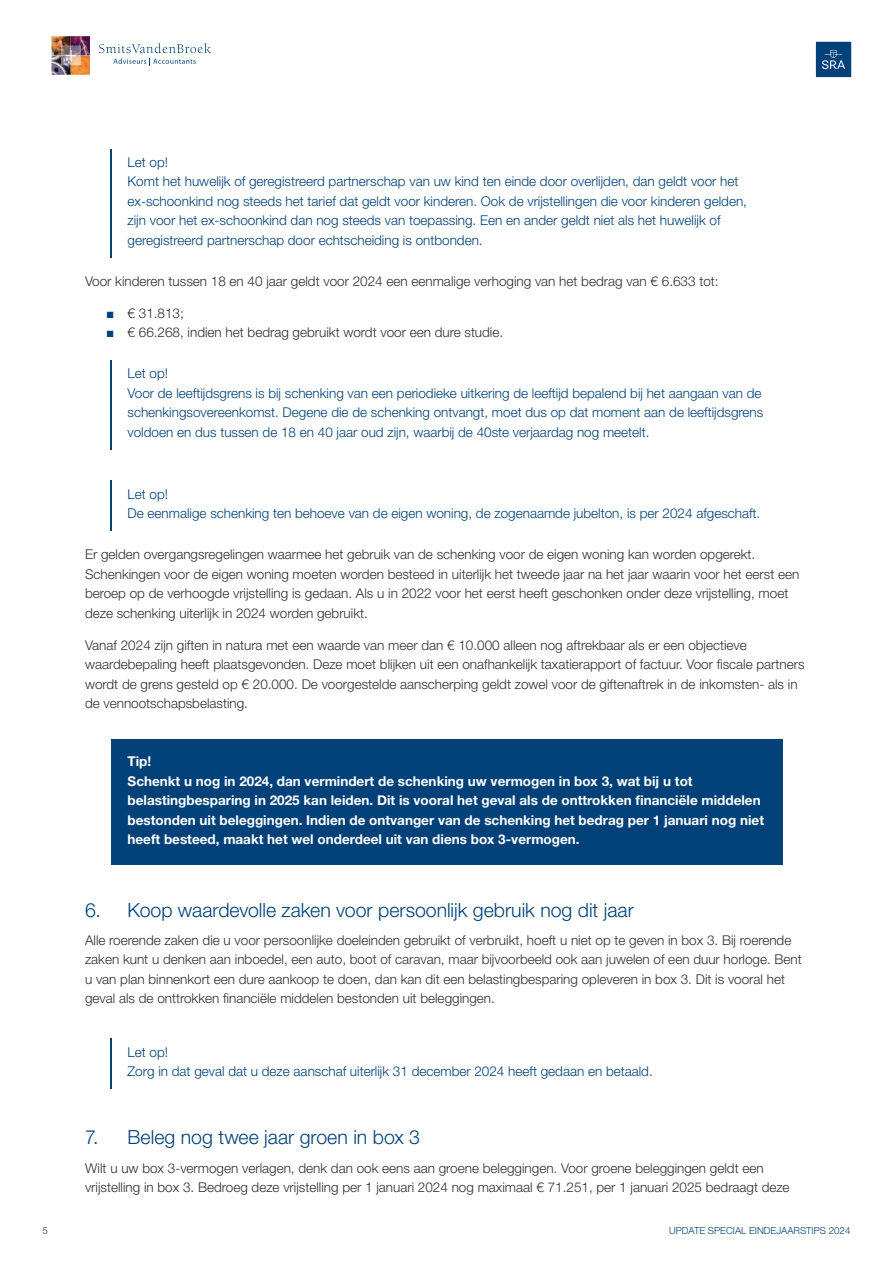
<style>
.page{position:relative;width:893px;height:1263px;background:#fff}
.page>*{position:absolute;margin:0;border:0;box-sizing:border-box;transform-origin:0 0}
.t1{font:300 19.5px "Helvetica Neue LT Std";color:#004179}
.t2{font:300 13.5px/19.5px "Helvetica Neue LT Std";color:#2f2f2f}
.t3{font:300 13.5px/19.5px "Helvetica Neue LT Std";color:#004179}
.t4{font:700 13.5px/19.5px "Helvetica Neue LT Std";color:#fff}
.t5{font:300 9.75px "Helvetica Neue LT Std";color:#004179}
.s1{font-family:"Arial";font-weight:700;color:#004179}
</style>
<div class="page">
<svg style="left:99px;top:43px;width:112px;height:23px"></svg>
<img style="left:51px;top:36px;width:1px;height:39px">
<svg style="left:52px;top:36px;width:38px;height:39px"></svg>
<div style="left:817px;top:43px;width:33px;height:33px;background:#004179"></div>
<svg style="left:822px;top:50px;width:23px;height:19px"></svg>
<div style="left:816px;top:42px;width:35px;height:35px;border:2px solid #004179"></div>
<hr style="left:111px;top:149px;width:1px;height:108px;background:#004179">
<hr style="left:111px;top:360px;width:1px;height:89px;background:#004179">
<hr style="left:111px;top:481px;width:1px;height:50px;background:#004179">
<div style="left:111px;top:739px;width:671px;height:126px;background:#004179"></div>
<hr style="left:111px;top:1038px;width:1px;height:50px;background:#004179">
<p class="t3" style="left:128px;top:152px;width:621px">Let op!<br>Komt het huwelijk of geregistreerd partnerschap van uw kind ten einde door overlijden, dan geldt voor het ex-schoonkind nog steeds het tarief dat geldt voor kinderen. Ook de vrijstellingen die voor kinderen gelden, zijn voor het ex-schoonkind dan nog steeds van toepassing. Een en ander geldt niet als het huwelijk of geregistreerd partnerschap door echtscheiding is ontbonden.</p>
<p class="t2" style="left:85px;top:271px;width:635px">Voor kinderen tussen 18 en 40 jaar geldt voor 2024 een eenmalige verhoging van het bedrag van € 6.633 tot:</p>
<p class="t2" style="left:106px;top:303px;width:79px"><span class="s1">■</span> € 31.813;</p>
<p class="t2" style="left:106px;top:323px;width:398px"><span class="s1">■</span> € 66.268, indien het bedrag gebruikt wordt voor een dure studie.</p>
<p class="t3" style="left:128px;top:363px;width:637px">Let op!<br>Voor de leeftijdsgrens is bij schenking van een periodieke uitkering de leeftijd bepalend bij het aangaan van de schenkingsovereenkomst. Degene die de schenking ontvangt, moet dus op dat moment aan de leeftijdsgrens voldoen en dus tussen de 18 en 40 jaar oud zijn, waarbij de 40ste verjaardag nog meetelt.</p>
<p class="t3" style="left:128px;top:484px;width:634px">Let op!<br>De eenmalige schenking ten behoeve van de eigen woning, de zogenaamde jubelton, is per 2024 afgeschaft.</p>
<p class="t2" style="left:85px;top:544px;width:716px">Er gelden overgangsregelingen waarmee het gebruik van de schenking voor de eigen woning kan worden opgerekt.<br>Schenkingen voor de eigen woning moeten worden besteed in uiterlijk het tweede jaar na het jaar waarin voor het eerst een beroep op de verhoogde vrijstelling is gedaan. Als u in 2022 voor het eerst heeft geschonken onder deze vrijstelling, moet deze schenking uiterlijk in 2024 worden gebruikt.</p>
<p class="t2" style="left:85px;top:635px;width:721px">Vanaf 2024 zijn giften in natura met een waarde van meer dan € 10.000 alleen nog aftrekbaar als er een objectieve waardebepaling heeft plaatsgevonden. Deze moet blijken uit een onafhankelijk taxatierapport of factuur. Voor fiscale partners wordt de grens gesteld op € 20.000. De voorgestelde aanscherping geldt zowel voor de giftenaftrek in de inkomsten- als in de vennootschapsbelasting.</p>
<p class="t4" style="left:128px;top:751px;width:638px">Tip!<br>Schenkt u nog in 2024, dan vermindert de schenking uw vermogen in box 3, wat bij u tot belastingbesparing in 2025 kan leiden. Dit is vooral het geval als de onttrokken financiële middelen bestonden uit beleggingen. Indien de ontvanger van de schenking het bedrag per 1 januari nog niet heeft besteed, maakt het wel onderdeel uit van diens box 3-vermogen.</p>
<h1 class="t1" style="left:85px;top:898px;width:550px">6. Koop waardevolle zaken voor persoonlijk gebruik nog dit jaar</h1>
<p class="t2" style="left:85px;top:930px;width:718px">Alle roerende zaken die u voor persoonlijke doeleinden gebruikt of verbruikt, hoeft u niet op te geven in box 3. Bij roerende zaken kunt u denken aan inboedel, een auto, boot of caravan, maar bijvoorbeeld ook aan juwelen of een duur horloge. Bent u van plan binnenkort een dure aankoop te doen, dan kan dit een belastingbesparing opleveren in box 3. Dit is vooral het geval als de onttrokken financiële middelen bestonden uit beleggingen.</p>
<p class="t3" style="left:128px;top:1042px;width:527px">Let op!<br>Zorg in dat geval dat u deze aanschaf uiterlijk 31 december 2024 heeft gedaan en betaald.</p>
<h1 class="t1" style="left:85px;top:1125px;width:336px">7. Beleg nog twee jaar groen in box 3</h1>
<p class="t2" style="left:85px;top:1158px;width:706px">Wilt u uw box 3-vermogen verlagen, denk dan ook eens aan groene beleggingen. Voor groene beleggingen geldt een vrijstelling in box 3. Bedroeg deze vrijstelling per 1 januari 2024 nog maximaal € 71.251, per 1 januari 2025 bedraagt deze</p>
<p class="t5" style="left:43px;top:1224px;width:7px">5</p>
<p class="t5" style="left:669px;top:1224px;width:183px">UPDATE SPECIAL EINDEJAARSTIPS 2024</p>
</div>
